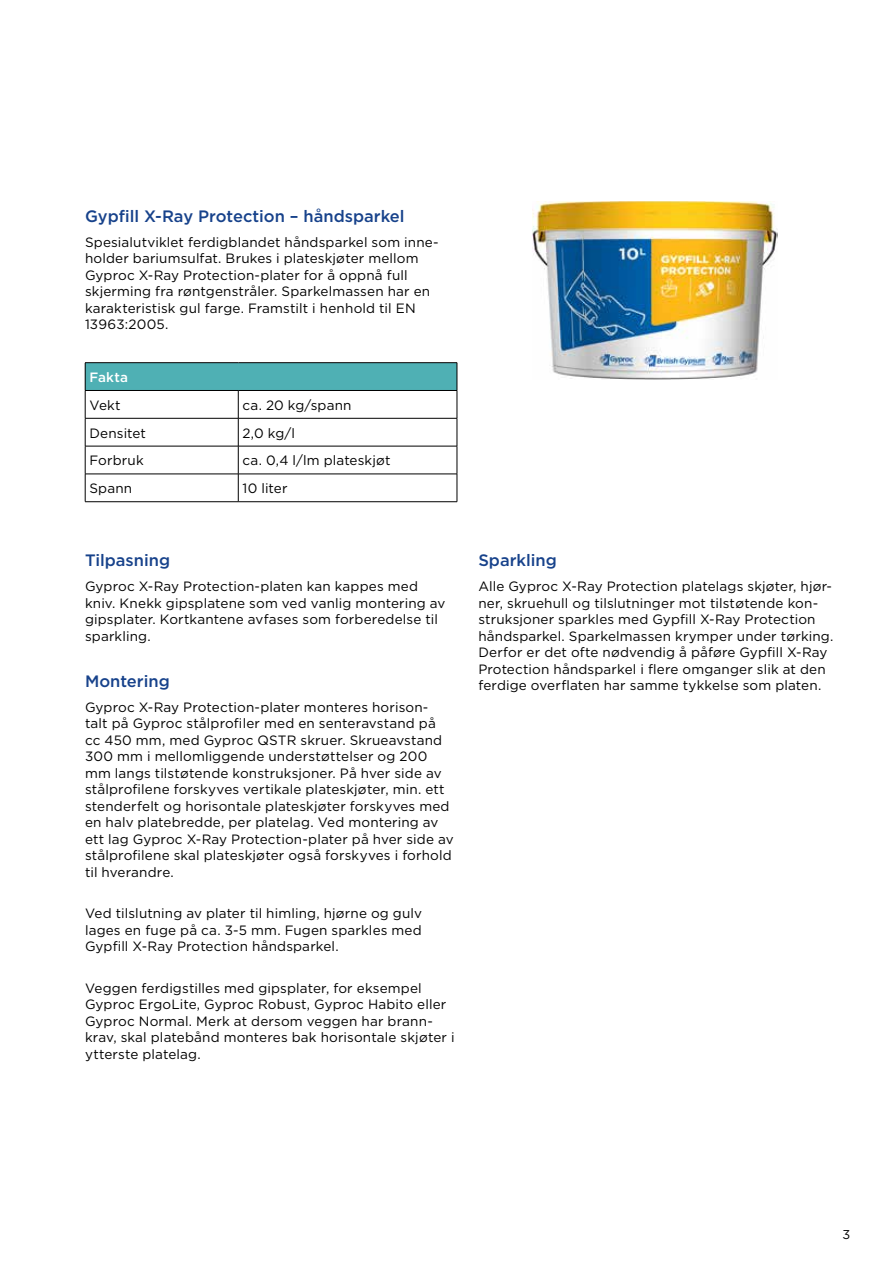
<style>
.page{position:relative;width:893px;height:1263px;background:#fff}
.page>*{position:absolute;margin:0;border:0;box-sizing:border-box;transform-origin:0 0}
.t1{font:500 16.5px "Gotham";color:#17428b}
.t2{font:13.5px/16.5px "Gotham";letter-spacing:.01em;color:#000}
.t3{font:500 13.5px "Gotham";letter-spacing:.015em;color:#fff}
.t4{font:12.75px "Gotham";color:#000}
</style>
<div class="page">
<img style="left:533px;top:202px;width:244px;height:177px">
<div style="left:85px;top:363px;width:372px;height:27px;background:#4fb0b4"></div>
<hr style="left:85px;top:362px;width:153px;height:1px;background:#000">
<hr style="left:238px;top:362px;width:219px;height:1px;background:#000">
<hr style="left:85px;top:390px;width:153px;height:1px;background:#000">
<hr style="left:238px;top:390px;width:219px;height:1px;background:#000">
<hr style="left:85px;top:418px;width:153px;height:1px;background:#000">
<hr style="left:238px;top:418px;width:219px;height:1px;background:#000">
<hr style="left:85px;top:446px;width:153px;height:1px;background:#000">
<hr style="left:238px;top:446px;width:219px;height:1px;background:#000">
<hr style="left:85px;top:474px;width:153px;height:1px;background:#000">
<svg style="left:85px;top:363px;width:1px;height:138px"></svg>
<hr style="left:238px;top:474px;width:219px;height:1px;background:#000">
<svg style="left:238px;top:391px;width:1px;height:110px"></svg>
<svg style="left:457px;top:363px;width:1px;height:139px"></svg>
<hr style="left:85px;top:501px;width:153px;height:1px;background:#000">
<hr style="left:238px;top:501px;width:219px;height:1px;background:#000">
<p class="t1" style="left:85px;top:205px;width:321px">Gypfill X-Ray Protection – håndsparkel</p>
<p class="t2" style="left:85px;top:233px;width:355px">Spesialutviklet ferdigblandet håndsparkel som inne&shy;holder bariumsulfat. Brukes i plateskjøter mellom Gyproc X-Ray Protection-plater for å oppnå full skjerming fra røntgenstråler. Sparkelmassen har en karakteristisk gul farge. Framstilt i henhold til EN 13963:2005.</p>
<p class="t3" style="left:89px;top:368px;width:40px">Fakta</p>
<p class="t2" style="left:89px;top:396px;width:33px">Vekt</p>
<p class="t2" style="left:243px;top:396px;width:111px">ca. 20 kg/spann</p>
<p class="t2" style="left:89px;top:424px;width:58px">Densitet</p>
<p class="t2" style="left:243px;top:424px;width:54px">2,0 kg/l</p>
<p class="t2" style="left:89px;top:452px;width:56px">Forbruk</p>
<p class="t2" style="left:243px;top:452px;width:150px">ca. 0,4 l/lm plateskjøt</p>
<p class="t2" style="left:89px;top:480px;width:44px">Spann</p>
<p class="t2" style="left:243px;top:480px;width:47px">10 liter</p>
<p class="t1" style="left:85px;top:549px;width:87px">Tilpasning</p>
<p class="t2" style="left:85px;top:578px;width:362px">Gyproc X-Ray Protection-platen kan kappes med kniv. Knekk gipsplatene som ved vanlig montering av gipsplater. Kortkantene avfases som forberedelse til sparkling.</p>
<p class="t1" style="left:85px;top:670px;width:86px">Montering</p>
<p class="t2" style="left:85px;top:698px;width:370px">Gyproc X-Ray Protection-plater monteres horison&shy;talt på Gyproc stålprofiler med en senteravstand på cc 450 mm, med Gyproc QSTR skruer. Skrueavstand 300 mm i mellomliggende understøttelser og 200 mm langs tilstøtende konstruksjoner. På hver side av stålprofilene forskyves vertikale plateskjøter, min. ett stenderfelt og horisontale plateskjøter forskyves med en halv platebredde, per platelag. Ved montering av ett lag Gyproc X-Ray Protection-plater på hver side av stålprofilene skal plateskjøter også forskyves i forhold til hverandre.</p>
<p class="t2" style="left:85px;top:905px;width:338px;text-align:justify">Ved tilslutning av plater til himling, hjørne og gulv lages en fuge på ca. 3-5 mm. Fugen sparkles med Gypfill X-Ray Protection håndsparkel.</p>
<p class="t2" style="left:85px;top:979px;width:371px">Veggen ferdigstilles med gipsplater, for eksempel Gyproc ErgoLite, Gyproc Robust, Gyproc Habito eller Gyproc Normal. Merk at dersom veggen har brann&shy;krav, skal platebånd monteres bak horisontale skjøter i ytterste platelag.</p>
<p class="t1" style="left:478px;top:549px;width:80px">Sparkling</p>
<p class="t2" style="left:478px;top:578px;width:357px">Alle Gyproc X-Ray Protection platelags skjøter, hjør&shy;ner, skruehull og tilslutninger mot tilstøtende kon&shy;struksjoner sparkles med Gypfill X-Ray Protection håndsparkel. Sparkelmassen krymper under tørking.<br>Derfor er det ofte nødvendig å påføre Gypfill X-Ray Protection håndsparkel i flere omganger slik at den ferdige overflaten har samme tykkelse som platen.</p>
<p class="t4" style="left:843px;top:1226px;width:9px">3</p>
</div>
